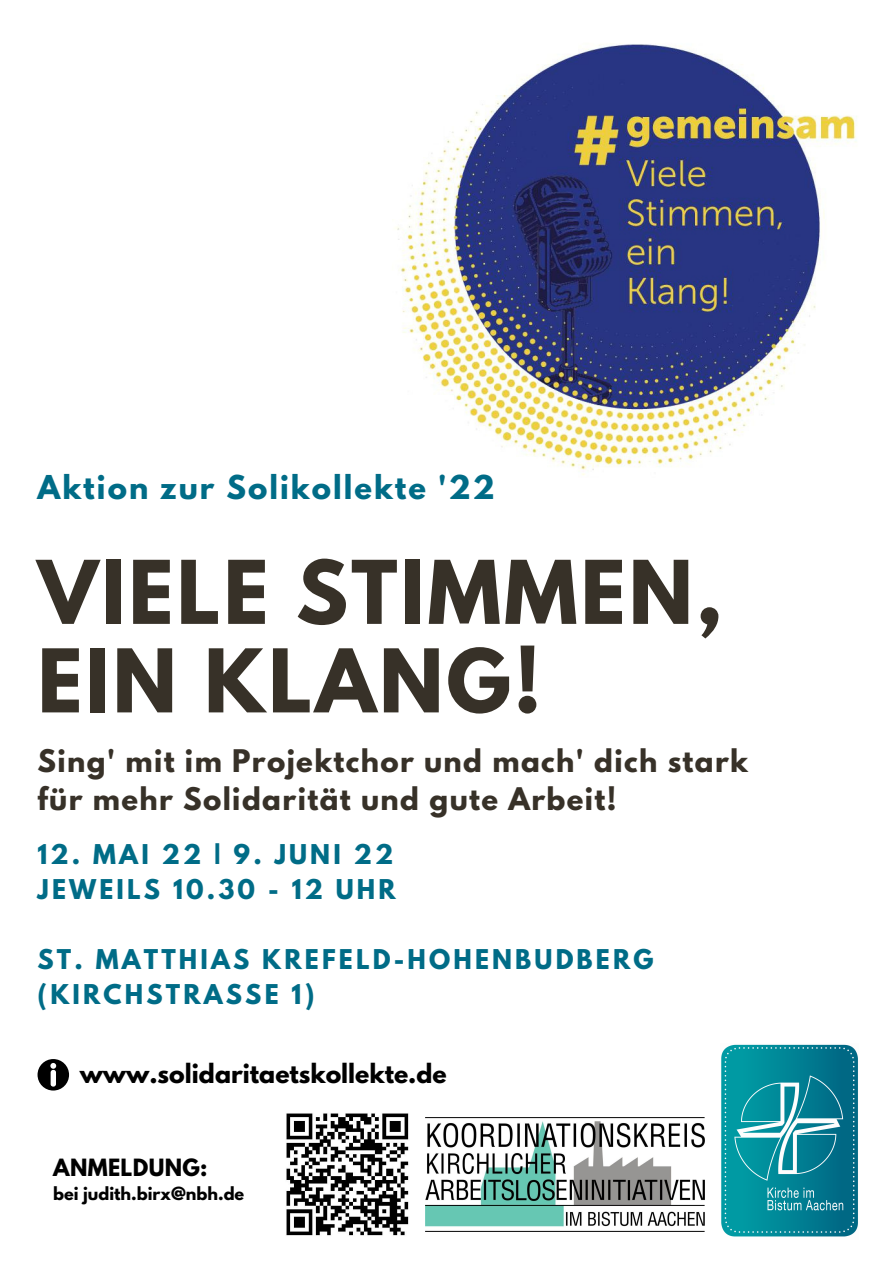
<style>
.page{position:relative;width:893px;height:1263px;background:#fff}
.page>*{position:absolute;margin:0;border:0;box-sizing:border-box;transform-origin:0 0}
.t1{font:700 77.7px "League Spartan";letter-spacing:.04em;color:#373128}
.t2{font:700 29.17px "League Spartan";letter-spacing:.07em;color:#006c87}
.t3{font:700 27.6px/38.2px "League Spartan";letter-spacing:.05em;color:#373128}
.t4{font:700 24.15px "League Spartan";letter-spacing:.13em;color:#006c87}
.t5{font:700 23.55px "League Spartan";color:#000}
.t6{font:700 21.08px "League Spartan";letter-spacing:.015em;color:#000}
.t7{font:700 16.05px "League Spartan";color:#000}
</style>
<div class="page">
<svg style="left:38px;top:1059px;width:31px;height:31px"></svg>
<img style="left:721px;top:1044px;width:137px;height:193px">
<img style="left:425px;top:1117px;width:279px;height:114px">
<img style="left:286px;top:1113px;width:123px;height:123px">
<img style="left:396px;top:44px;width:461px;height:431px">
<p class="t2" style="left:38px;top:472px;width:458px">Aktion zur Solikollekte '22</p>
<p class="t1" style="left:38px;top:554px;width:687px">VIELE STIMMEN,</p>
<p class="t1" style="left:38px;top:642px;width:505px">EIN KLANG!</p>
<p class="t3" style="left:38px;top:745px;width:712px">Sing' mit im Projektchor und mach' dich stark für mehr Solidarität und gute Arbeit!</p>
<p class="t4" style="left:38px;top:843px;width:357px">12. MAI 22 | 9. JUNI 22</p>
<p class="t4" style="left:38px;top:877px;width:360px">JEWEILS 10.30 - 12 UHR</p>
<p class="t4" style="left:38px;top:947px;width:617px">ST. MATTHIAS KREFELD-HOHENBUDBERG</p>
<p class="t4" style="left:38px;top:982px;width:278px">(KIRCHSTRASSE 1)</p>
<p class="t5" style="left:80px;top:1061px;width:368px">www.solidaritaetskollekte.de</p>
<p class="t6" style="left:53px;top:1157px;width:156px">ANMELDUNG:</p>
<p class="t7" style="left:53px;top:1185px;width:192px">bei judith.birx@nbh.de</p>
</div>
